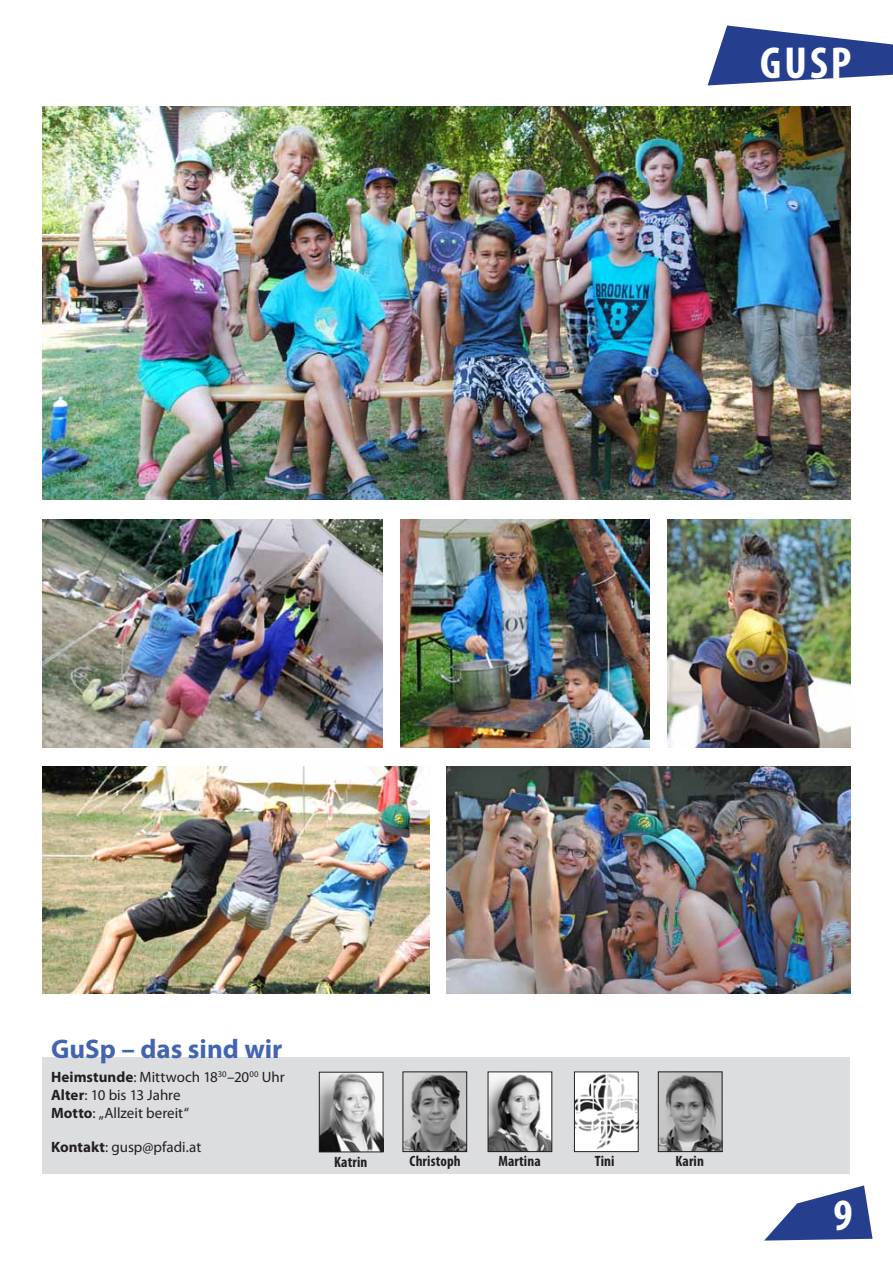
<style>
.page{position:relative;width:893px;height:1263px;background:#fff}
.page>*{position:absolute;margin:0;border:0;box-sizing:border-box;transform-origin:0 0}
.t1{font:700 condensed 45px "Myriad Pro";color:#fff}
.t2{font:700 27px "Myriad Pro";color:#4365b0}
.t3{font:15px/18px "Myriad Pro";letter-spacing:-.005em;color:#231f20}
.t4{font:700 condensed 15px "Myriad Pro";letter-spacing:.005em;color:#231f20}
.s1{font-weight:700}
</style>
<div class="page">
<svg style="left:764px;top:1185px;width:108px;height:55px"></svg>
<div style="left:43px;top:1057px;width:807px;height:117px;background:#dcdddf"></div>
<img style="left:405px;top:1073px;width:60px;height:77px">
<div style="left:403px;top:1071px;width:64px;height:81px;border:1px solid #231f20"></div>
<img style="left:321px;top:1074px;width:60px;height:76px">
<div style="left:319px;top:1072px;width:64px;height:80px;border:1px solid #231f20"></div>
<img style="left:490px;top:1073px;width:60px;height:77px">
<div style="left:488px;top:1071px;width:64px;height:81px;border:1px solid #231f20"></div>
<img style="left:660px;top:1073px;width:60px;height:77px">
<div style="left:658px;top:1071px;width:64px;height:81px;border:1px solid #231f20"></div>
<svg style="left:708px;top:26px;width:185px;height:59px"></svg>
<img style="left:576px;top:1073px;width:61px;height:77px">
<div style="left:574px;top:1071px;width:65px;height:81px;border:1px solid #231f20"></div>
<img style="left:43px;top:106px;width:807px;height:394px">
<img style="left:43px;top:520px;width:340px;height:227px">
<img style="left:668px;top:520px;width:182px;height:227px">
<img style="left:446px;top:766px;width:404px;height:228px">
<img style="left:400px;top:520px;width:249px;height:227px">
<img style="left:43px;top:766px;width:386px;height:228px">
<h1 class="t1" style="left:760px;top:34px;width:93px">GUSP</h1>
<h2 class="t2" style="left:51px;top:1031px;width:233px">GuSp – das sind wir</h2>
<p class="t3" style="left:51px;top:1068px;width:235px"><span class="s1">Heimstunde</span>: Mittwoch 18<sup>30</sup>–20<sup>00</sup> Uhr<br><span class="s1">Alter</span>: 10 bis 13 Jahre<br><span class="s1">Motto</span>: „Allzeit bereit“</p>
<p class="t3" style="left:51px;top:1138px;width:152px"><span class="s1">Kontakt</span>: gusp@pfadi.at</p>
<p class="t4" style="left:334px;top:1152px;width:35px">Katrin</p>
<p class="t4" style="left:410px;top:1152px;width:53px">Christoph</p>
<p class="t4" style="left:498px;top:1152px;width:44px">Martina</p>
<p class="t4" style="left:595px;top:1152px;width:21px">Tini</p>
<p class="t4" style="left:676px;top:1152px;width:30px">Karin</p>
<h1 class="t1" style="left:833px;top:1186px;width:21px">9</h1>
</div>
